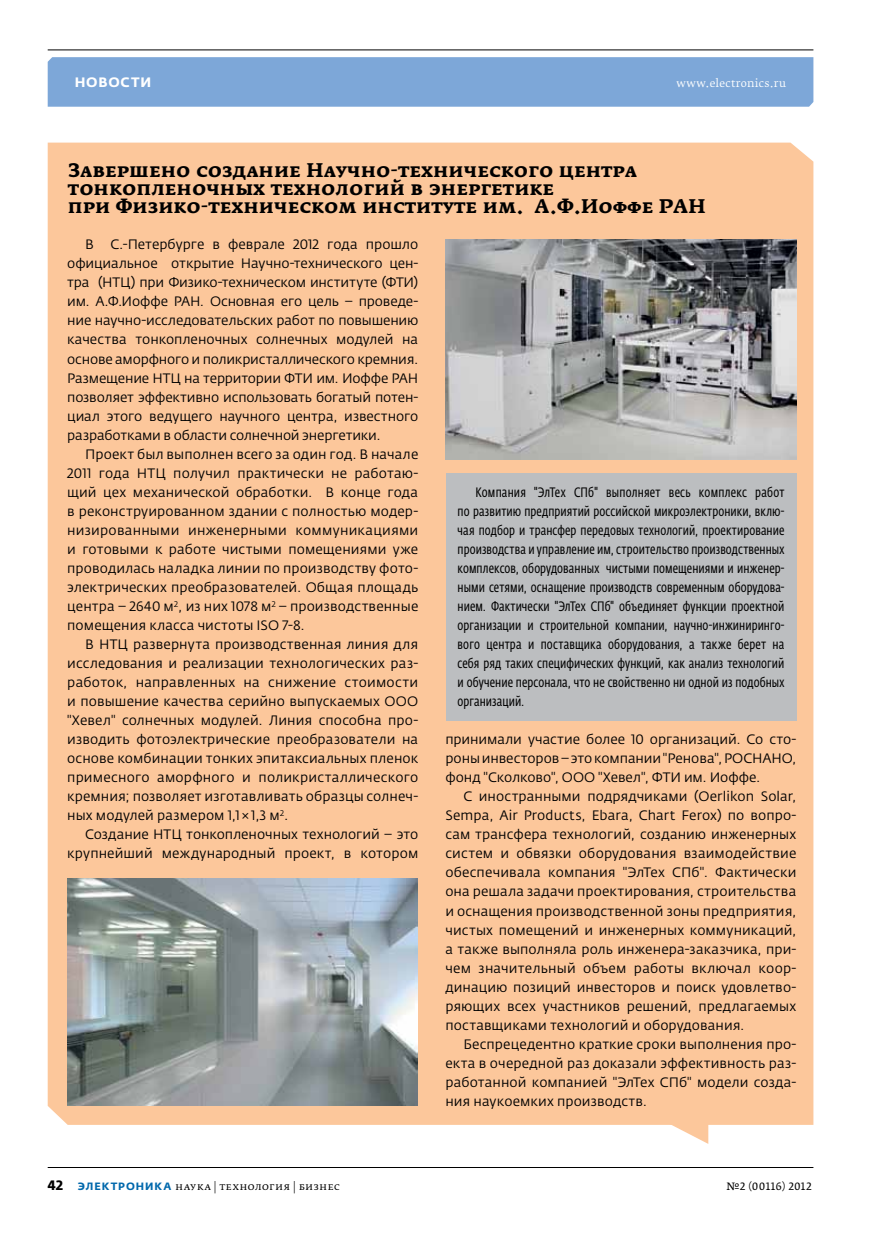
<style>
.page{position:relative;width:881px;height:1234px;background:#fff}
.page>*{position:absolute;margin:0;border:0;box-sizing:border-box;transform-origin:0 0}
.t1{font:700 19.5px/18px "Fedra Serif A Pro";color:#000}
.t2{font:13.5px/19px "Fedra Sans Pro";letter-spacing:.005em;color:#000;text-align:justify}
.t3{font:13.5px/19px "Fedra Sans Cond Pro";letter-spacing:.005em;color:#000;text-align:justify}
.t4{font:700 13.5px "Fedra Sans Alt Pro";letter-spacing:.06em;color:#fff}
.t5{font:10.5px "Fedra Serif B Pro";letter-spacing:.02em;color:#000}
.t6{font:10.5px "Fedra Serif B Pro";letter-spacing:.03em;color:#fff}
.t7{font:10.5px "Fedra Serif A Pro";letter-spacing:.03em;color:#000}
.s1{font-family:"Fedra Sans Pro";font-weight:700;font-size:13.5px}
.s2{font-family:"Fedra Sans Alt Pro";font-weight:700;color:#0068ac}
</style>
<div class="page">
<div style="left:48px;top:57px;width:765px;height:50px;background:#7da7d8"></div>
<hr style="left:48px;top:49px;width:765px;height:1px;background:#000">
<hr style="left:48px;top:1166px;width:765px;height:1px;background:#000">
<div style="left:48px;top:143px;width:765px;height:981px;background:#fcc79b"></div>
<svg style="left:596px;top:1086px;width:112px;height:57px"></svg>
<div style="left:445px;top:472px;width:351px;height:248px;background:#bcbec0"></div>
<img style="left:445px;top:239px;width:351px;height:220px">
<img style="left:68px;top:877px;width:349px;height:228px">
<p class="t4" style="left:75px;top:74px;width:78px">НОВОСТИ</p>
<p class="t6" style="left:676px;top:77px;width:111px">www.electronics.ru</p>
<h1 class="t1" style="left:68px;top:161px;width:639px">Завершено создание Научно-технического центра тонкопленочных технологий в энергетике<br>при Физико-техническом институте им. А.Ф.Иоффе РАН</h1>
<p class="t2" style="left:67px;top:235px;width:352px;text-indent:18px">В С.-Петербурге в феврале 2012 года прошло официальное открытие Научно-технического цен&shy;тра (НТЦ) при Физико-техническом институте (ФТИ) им. А.Ф.Иоффе РАН. Основная его цель – проведе&shy;ние научно-исследовательских работ по повышению качества тонкопленочных солнечных модулей на основе аморфного и поликристаллического кремния.<br>Размещение НТЦ на территории ФТИ им. Иоффе РАН позволяет эффективно использовать богатый потен&shy;циал этого ведущего научного центра, известного разработками в области солнечной энергетики.</p>
<p class="t2" style="left:67px;top:444px;width:352px;text-indent:18px">Проект был выполнен всего за один год. В начале 2011 года НТЦ получил практически не работаю&shy;щий цех механической обработки. В конце года в реконструированном здании с полностью модер&shy;низированными инженерными коммуникациями и готовыми к работе чистыми помещениями уже проводилась наладка линии по производству фото&shy;электрических преобразователей. Общая площадь центра – 2640 м<sup>2</sup>, из них 1078 м<sup>2</sup> – производственные помещения класса чистоты ISO 7-8.</p>
<p class="t2" style="left:67px;top:634px;width:352px;text-indent:18px">В НТЦ развернута производственная линия для исследования и реализации технологических раз&shy;работок, направленных на снижение стоимости и повышение качества серийно выпускаемых ООО "Хевел" солнечных модулей. Линия способна про&shy;изводить фотоэлектрические преобразователи на основе комбинации тонких эпитаксиальных пленок примесного аморфного и поликристаллического кремния; позволяет изготавливать образцы солнеч&shy;ных модулей размером 1,1×1,3 м<sup>2</sup>.</p>
<p class="t2" style="left:67px;top:824px;width:352px;text-align:right">Создание НТЦ тонкопленочных технологий – это крупнейший международный проект, в котором</p>
<p class="t3" style="left:457px;top:482px;width:328px;text-indent:18px">Компания "ЭлТех СПб" выполняет весь комплекс работ по развитию предприятий российской микроэлектроники, вклю&shy;чая подбор и трансфер передовых технологий, проектирование производства и управление им, строительство производственных комплексов, оборудованных чистыми помещениями и инженер&shy;ными сетями, оснащение производств современным оборудова&shy;нием. Фактически "ЭлТех СПб" объединяет функции проектной организации и строительной компании, научно-инжиниринго&shy;вого центра и поставщика оборудования, а также берет на себя ряд таких специфических функций, как анализ технологий и обучение персонала, что не свойственно ни одной из подобных организаций.</p>
<p class="t2" style="left:445px;top:729px;width:352px">принимали участие более 10 организаций. Со сто&shy;роны инвесторов – это компании "Ренова", РОСНАНО, фонд "Сколково", ООО "Хевел", ФТИ им. Иоффе.</p>
<p class="t2" style="left:445px;top:786px;width:352px;text-indent:18px">С иностранными подрядчиками (Oerlikon Solar, Sempa, Air Products, Ebara, Chart Ferox) по вопро&shy;сам трансфера технологий, созданию инженерных систем и обвязки оборудования взаимодействие обеспечивала компания "ЭлТех СПб". Фактически она решала задачи проектирования, строительства и оснащения производственной зоны предприятия, чистых помещений и инженерных коммуникаций, а также выполняла роль инженера-заказчика, при&shy;чем значительный объем работы включал коор&shy;динацию позиций инвесторов и поиск удовлетво&shy;ряющих всех участников решений, предлагаемых поставщиками технологий и оборудования.</p>
<p class="t2" style="left:445px;top:1034px;width:352px;text-indent:18px">Беспрецедентно краткие сроки выполнения про&shy;екта в очередной раз доказали эффективность раз&shy;работанной компанией "ЭлТех СПб" модели созда&shy;ния наукоемких производств.</p>
<p class="t5" style="left:48px;top:1179px;width:294px"><span class="s1">42</span> <span class="s2">ЭЛЕКТРОНИКА</span> наука | технология | бизнес</p>
<p class="t7" style="left:726px;top:1179px;width:86px">№2 (00116) 2012</p>
</div>
